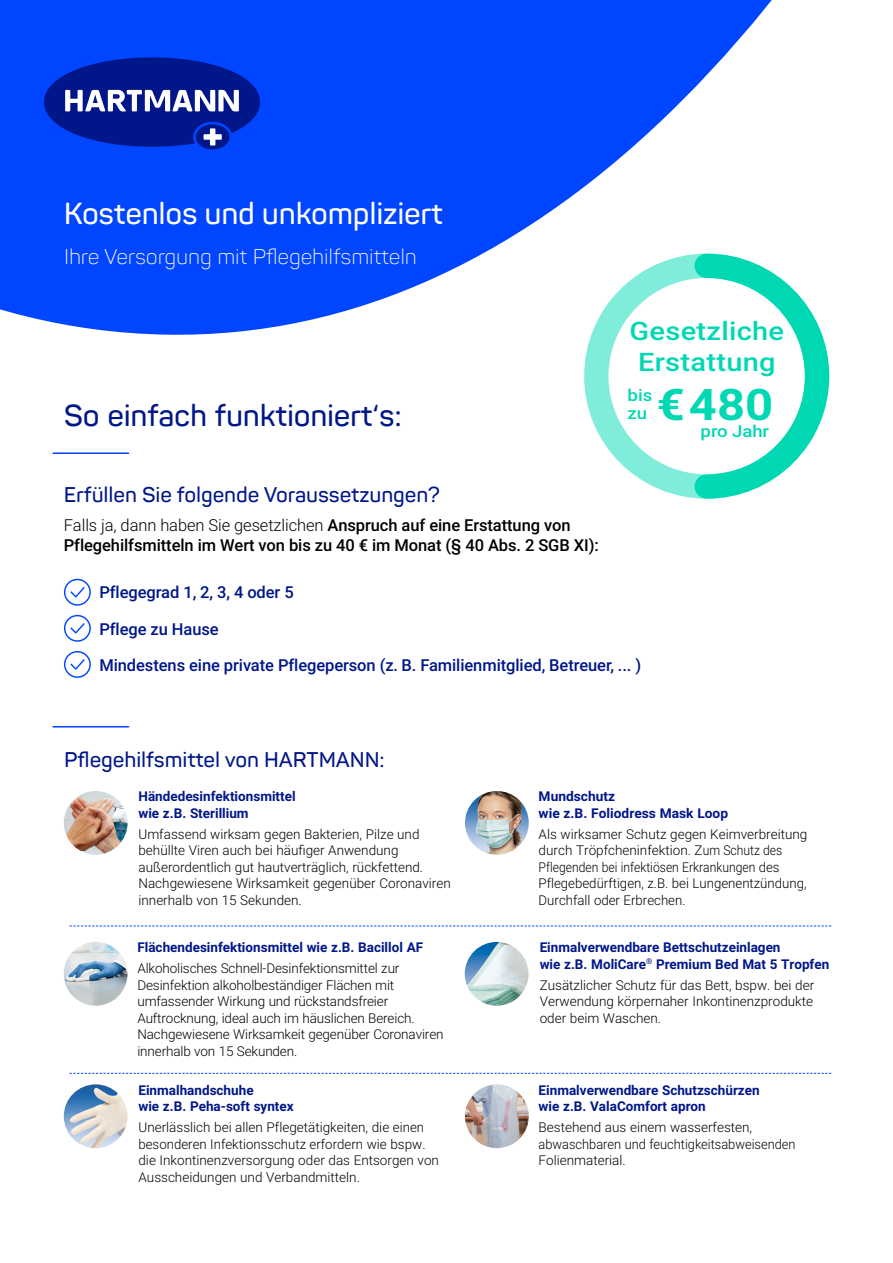
<style>
.page{position:relative;width:893px;height:1263px;background:#fff}
.page>*{position:absolute;margin:0;border:0;box-sizing:border-box;transform-origin:0 0}
.t1{font:700 43.5px "Roboto";color:#00d8b4;scale:1.13 1}
.t2{font:600 30px "Panton";letter-spacing:-.01em;color:#fff}
.t3{font:600 30px "Panton";letter-spacing:-.01em;color:#001689}
.t4{font:500 25.5px/31.5px "Roboto";letter-spacing:.01em;color:#00d8b4;text-align:center;scale:1.14 1}
.t5{font:600 21px "Panton";letter-spacing:-.005em;color:#001689}
.t6{font:300 21px "Panton";letter-spacing:-.01em;color:#fff}
.t7{font:500 16.5px/19.5px "Roboto";letter-spacing:-.005em;color:#000}
.t8{font:500 16.5px/36.2px "Roboto";letter-spacing:-.005em;color:#001689}
.t9{font:500 16.5px/18px "Roboto";letter-spacing:-.005em;color:#00d8b4;scale:1.13 1}
.t10{font:300 13.5px/16.5px "Roboto";color:#000}
.t11{font:700 13.5px/16.5px "Roboto";color:#001689}
.s1{font-weight:300}
</style>
<div class="page">
<svg style="left:0;top:0;width:772px;height:341px;fill:#0045ff"></svg>
<div style="left:196px;top:124px;width:33px;height:25px;background:#001689;border-radius:50%"></div>
<svg style="left:44px;top:57px;width:216px;height:90px;background:#1c3aae"></svg>
<svg style="left:64px;top:615px;width:27px;height:27px"></svg>
<svg style="left:64px;top:651px;width:27px;height:27px"></svg>
<svg style="left:64px;top:579px;width:27px;height:27px"></svg>
<div style="left:584px;top:254px;width:245px;height:245px;border:24px solid #80ecda;border-radius:50%"></div>
<svg style="left:682px;top:241px;width:148px;height:258px"></svg>
<img style="left:465px;top:791px;width:64px;height:64px;border-radius:32px">
<img style="left:64px;top:942px;width:64px;height:64px;border-radius:32px">
<img style="left:465px;top:1084px;width:64px;height:64px;border-radius:32px">
<img style="left:64px;top:1084px;width:64px;height:64px;border-radius:32px">
<img style="left:64px;top:791px;width:64px;height:64px;border-radius:32px">
<hr style="left:53px;top:452px;width:76px;height:2px;background:#0045ff">
<hr style="left:53px;top:726px;width:76px;height:1px;background:#0045ff">
<svg style="left:70px;top:925px;width:761px;height:1px"></svg>
<svg style="left:70px;top:1073px;width:761px;height:1px"></svg>
<img style="left:465px;top:942px;width:64px;height:64px;border-radius:32px">
<h2 class="t2" style="left:64px;top:195px;width:381px">Kostenlos und unkompliziert</h2>
<h3 class="t6" style="left:64px;top:244px;width:354px">Ihre Versorgung mit Pflegehilfsmitteln</h3>
<h2 class="t3" style="left:64px;top:397px;width:340px">So einfach funktioniert‘s:</h2>
<h3 class="t5" style="left:64px;top:481px;width:378px">Erfüllen Sie folgende Voraussetzungen?</h3>
<p class="t7" style="left:64px;top:515px;width:537px"><span class="s1">Falls ja, dann haben Sie gesetzlichen</span> Anspruch auf eine Erstattung von<br>Pflegehilfsmitteln im Wert von bis zu 40 € im Monat (§ 40 Abs. 2 SGB XI):</p>
<h3 class="t4" style="left:629px;top:314px;width:137px">Gesetzliche<br>Erstattung</h3>
<p class="t9" style="left:628px;top:386px;width:23px">bis zu</p>
<h1 class="t1" style="left:657px;top:374px;width:105px">€ 480</h1>
<p class="t9" style="left:701px;top:421px;width:62px">pro Jahr</p>
<p class="t8" style="left:99px;top:574px;width:543px">Pflegegrad 1, 2, 3, 4 oder 5<br>Pflege zu Hause<br>Mindestens eine private Pflegeperson (z. B. Familienmitglied, Betreuer, ... )</p>
<h3 class="t5" style="left:64px;top:746px;width:322px">Pflegehilfsmittel von HARTMANN:</h3>
<p class="t11" style="left:138px;top:787px;width:159px">Händedesinfektionsmittel wie z.B. Sterillium</p>
<p class="t10" style="left:138px;top:825px;width:314px">Umfassend wirksam gegen Bakterien, Pilze und behüllte Viren auch bei häufiger Anwendung außerordentlich gut hautverträglich, rückfettend.<br>Nachgewiesene Wirksamkeit gegenüber Coronaviren innerhalb von 15 Sekunden.</p>
<p class="t11" style="left:137px;top:938px;width:287px">Flächendesinfektionsmittel wie z.B. Bacillol AF</p>
<p class="t10" style="left:137px;top:959px;width:308px">Alkoholisches Schnell-Desinfektionsmittel zur Desinfektion alkoholbeständiger Flächen mit umfassender Wirkung und rückstandsfreier Auftrocknung, ideal auch im häuslichen Bereich.<br>Nachgewiesene Wirksamkeit gegenüber Coronaviren innerhalb von 15 Sekunden.</p>
<p class="t11" style="left:138px;top:1081px;width:157px">Einmalhandschuhe<br>wie z.B. Peha-soft syntex</p>
<p class="t10" style="left:138px;top:1118px;width:302px">Unerlässlich bei allen Pflegetätigkeiten, die einen besonderen Infektionsschutz erfordern wie bspw. die Inkontinenzversorgung oder das Entsorgen von Ausscheidungen und Verbandmitteln.</p>
<p class="t11" style="left:539px;top:787px;width:191px">Mundschutz<br>wie z.B. Foliodress Mask Loop</p>
<p class="t10" style="left:539px;top:825px;width:270px">Als wirksamer Schutz gegen Keimverbreitung durch Tröpfcheninfektion. Zum Schutz des Pflegenden bei infektiösen Erkrankungen des Pflegebedürftigen, z.B. bei Lungenentzündung, Durchfall oder Erbrechen.</p>
<p class="t11" style="left:540px;top:938px;width:291px">Einmalverwendbare Bettschutzeinlagen<br>wie z.B. MoliCare<sup>®</sup> Premium Bed Mat 5 Tropfen</p>
<p class="t10" style="left:540px;top:976px;width:276px;text-align:justify">Zusätzlicher Schutz für das Bett, bspw. bei der Verwendung körpernaher Inkontinenzprodukte oder beim Waschen.</p>
<p class="t11" style="left:539px;top:1081px;width:223px">Einmalverwendbare Schutzschürzen wie z.B. ValaComfort apron</p>
<p class="t10" style="left:539px;top:1118px;width:258px">Bestehend aus einem wasserfesten, abwaschbaren und feuchtigkeitsabweisenden<br>Folienmaterial.</p>
</div>
